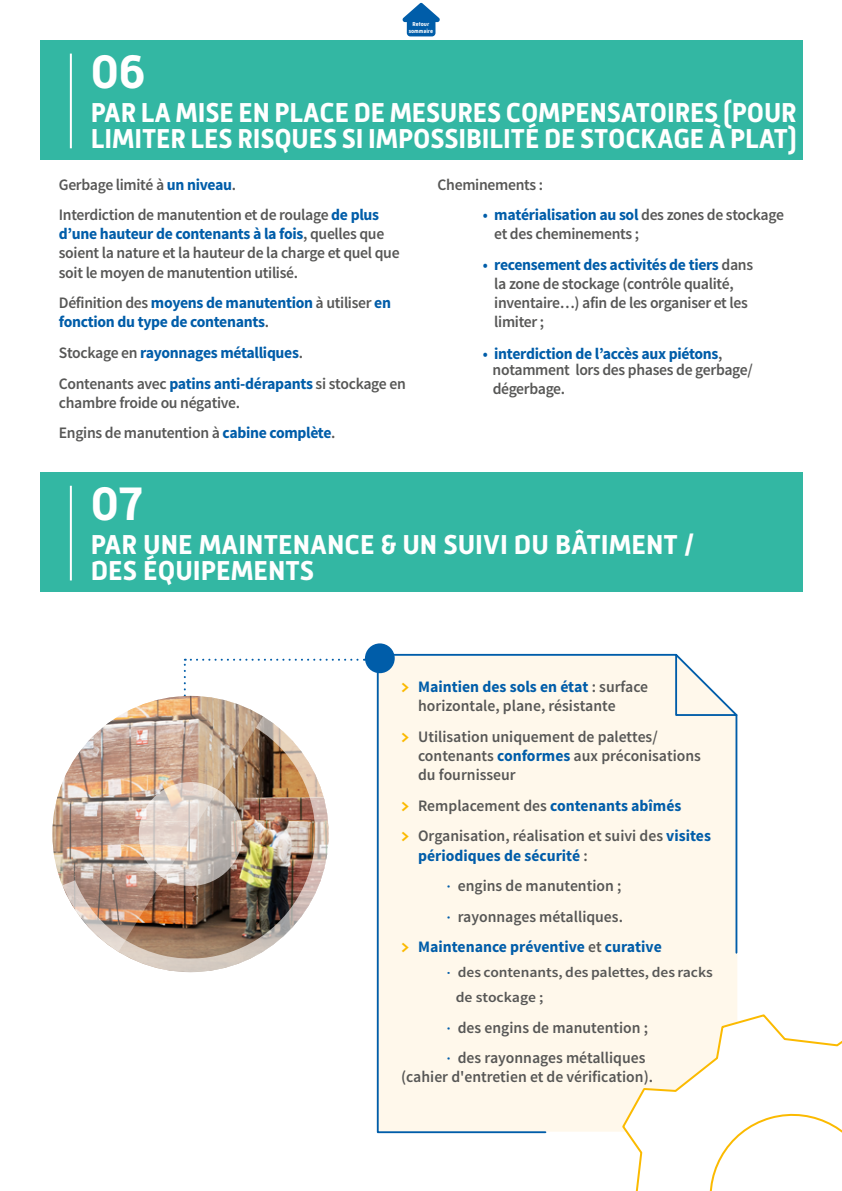
<style>
.page{position:relative;width:842px;height:1191px;background:#fff}
.page>*{position:absolute;margin:0;border:0;box-sizing:border-box;transform-origin:0 0}
.t1{font:700 48px "Mic 32 New";color:#fff}
.t2{font:700 28px/26px "Mic 32 New";letter-spacing:-.005em;color:#fff;scale:.96 1}
.t3{font:700 28px/26px "Mic 32 New";letter-spacing:-.005em;color:#fff}
.t4{font:600 16px/19.2px "Source Sans Pro";letter-spacing:-.02em;color:#575756}
.t5{font:600 16px/19.2px "Source Sans Pro";color:#575756}
.t6{font:700 16px/19.2px "Source Sans Pro";letter-spacing:-.015em;color:#005da9}
.t7{font:600 14.4px/24.8px "Source Sans Pro";color:#575756;scale:1.08 1}
.t8{font:700 5.8px/7px "Mic 32 New";color:#fff;text-align:center}
.s1{font-weight:700;color:#005da9}
.s2{font-weight:600;color:#575756}
.s3{color:#005da9}
.s4{font-family:"Mic 32 New";font-weight:700;color:#fbba00}
.s5{font-family:"Mic 32 New";font-weight:700;color:#005da9}
.s6{font-family:"Mic 32 New";color:#fbba00}
</style>
<div class="page">
<div style="left:376px;top:653px;width:362px;height:481px;background:#fff8eb"></div>
<div style="left:40px;top:40px;width:762px;height:119px;background:#33b7a3"></div>
<hr style="left:70px;top:54px;width:2px;height:94px;background:#fff">
<div style="left:40px;top:472px;width:762px;height:119px;background:#33b7a3"></div>
<hr style="left:70px;top:486px;width:2px;height:94px;background:#fff">
<div style="left:365px;top:643px;width:30px;height:30px;background:#005da9;border-radius:50%"></div>
<svg style="left:117px;top:893px;width:199px;height:80px"></svg>
<img style="left:52px;top:709px;width:211px;height:242px">
<img style="left:131px;top:658px;width:234px;height:235px">
<svg style="left:609px;top:1013px;width:233px;height:178px"></svg>
<svg style="left:402px;top:3px;width:38px;height:33px"></svg>
<p class="t8" style="left:409px;top:20px;width:26px">Retour sommaire</p>
<h1 class="t1" style="left:91px;top:44px;width:56px">06</h1>
<h2 class="t2" style="left:91px;top:99px;width:737px">PAR LA MISE EN PLACE DE MESURES COMPENSATOIRES (POUR<br>LIMITER LES RISQUES SI IMPOSSIBILITÉ DE STOCKAGE À PLAT)</h2>
<p class="t4" style="left:59px;top:169px;width:322px;line-height:30.6px">Gerbage limité à <span class="s1">un niveau</span>.<br>Interdiction de manutention et de roulage <span class="s1">de plus</span></p>
<p class="t4" style="left:59px;top:225px;width:342px"><span class="s1">d’une hauteur de contenants à la fois</span>, quelles que soient la nature et la hauteur de la charge et quel que soit le moyen de manutention utilisé.</p>
<p class="t6" style="left:59px;top:294px;width:334px"><span class="s2">Définition des</span> moyens de manutention <span class="s2">à utiliser</span> en fonction du type de contenants<span class="s2">.</span></p>
<p class="t6" style="left:59px;top:338px;width:348px;line-height:30.6px"><span class="s2">Stockage en</span> rayonnages métalliques<span class="s2">.<br>Contenants avec</span> patins anti-dérapants <span class="s2">si stockage en</span></p>
<p class="t4" style="left:59px;top:387px;width:278px;line-height:30.6px">chambre froide ou négative.<br>Engins de manutention à <span class="s1">cabine complète</span>.</p>
<p class="t4" style="left:438px;top:175px;width:107px">Cheminements :</p>
<p class="t4" style="left:494px;top:206px;width:291px;text-indent:-11px"><span class="s3">•</span> <span class="s1">matérialisation au sol</span> des zones de stockage et des cheminements ;</p>
<p class="t4" style="left:494px;top:255px;width:260px;text-indent:-11px"><span class="s3">•</span> <span class="s1">recensement des activités de tiers</span> dans la zone de stockage (contrôle qualité, inventaire…) afin de les organiser et les limiter ;</p>
<p class="t4" style="left:493px;top:346px;width:262px;line-height:16px;text-indent:-10px"><span class="s3">•</span> <span class="s1">interdiction de l’accès aux piétons</span>, notamment lors des phases de gerbage/</p>
<p class="t4" style="left:493px;top:380px;width:74px">dégerbage.</p>
<h1 class="t1" style="left:91px;top:476px;width:54px">07</h1>
<h2 class="t3" style="left:91px;top:531px;width:606px">PAR UNE MAINTENANCE &amp; UN SUIVI DU BÂTIMENT /<br>DES ÉQUIPEMENTS</h2>
<p class="t5" style="left:418px;top:677px;width:232px;text-indent:-17px"><span class="s4">&gt;</span> <span class="s1">Maintien des sols en état</span> : surface horizontale, plane, résistante</p>
<p class="t5" style="left:418px;top:727px;width:284px;text-indent:-17px"><span class="s4">&gt;</span> Utilisation uniquement de palettes/ contenants <span class="s1">conformes</span> aux préconisations du fournisseur</p>
<p class="t5" style="left:401px;top:790px;width:311px;line-height:30.6px"><span class="s4">&gt;</span> Remplacement des <span class="s1">contenants abîmés<br></span><span class="s4">&gt;</span> Organisation, réalisation et suivi des <span class="s1">visites</span></p>
<p class="t6" style="left:418px;top:846px;width:171px">périodiques de sécurité <span class="s2">:</span></p>
<p class="t5" style="left:446px;top:876px;width:176px"><span class="s5">·</span> engins de manutention ;</p>
<p class="t5" style="left:446px;top:907px;width:178px"><span class="s5">·</span> rayonnages métalliques.</p>
<p class="t6" style="left:401px;top:938px;width:262px"><span class="s6">&gt;</span> Maintenance préventive <span class="s2">et</span> curative</p>
<p class="t7" style="left:456px;top:960px;width:240px;text-indent:-9px"><span class="s5">·</span> des contenants, des palettes, des racks de stockage ;</p>
<p class="t5" style="left:446px;top:1012px;width:203px;line-height:30.6px"><span class="s5">·</span> des engins de manutention ; <span class="s5">·</span> des rayonnages métalliques</p>
<p class="t5" style="left:401px;top:1067px;width:253px">(cahier d'entretien et de vérification).</p>
</div>
